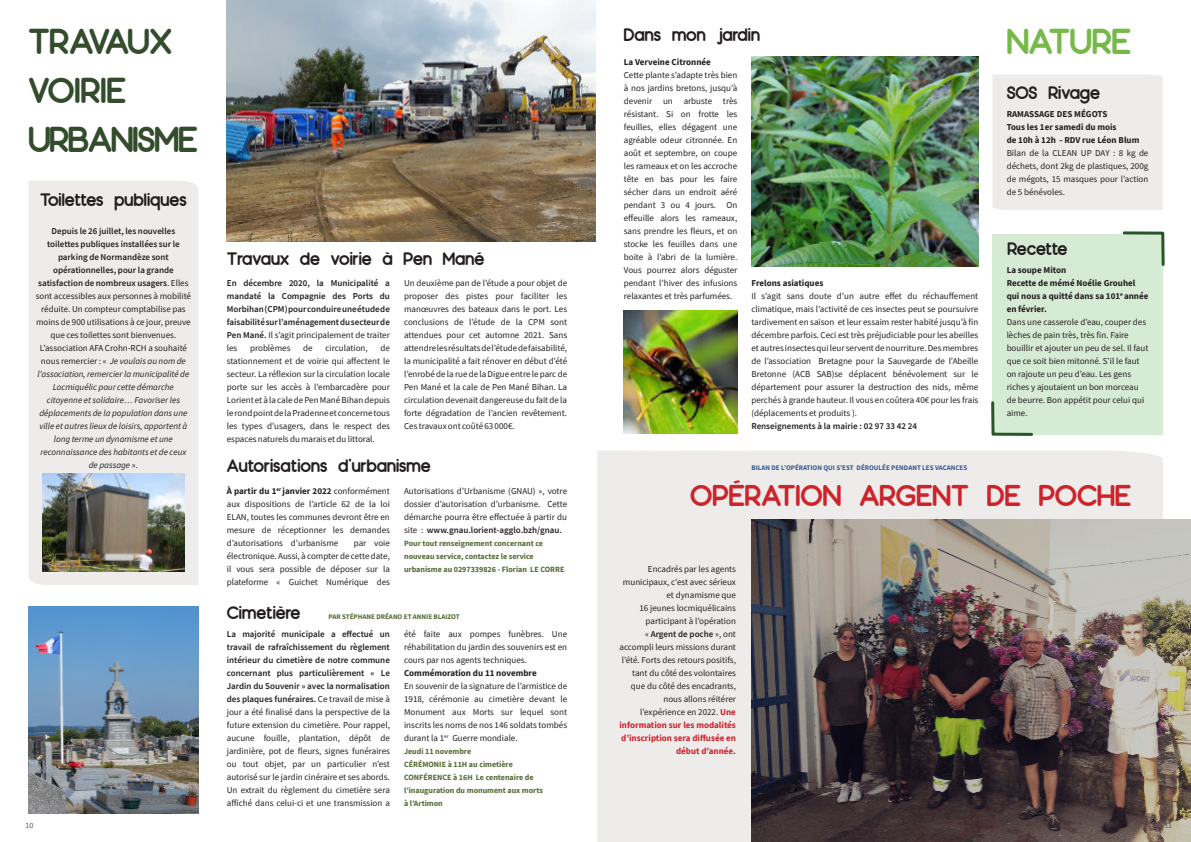
<style>
.page{position:relative;width:1191px;height:842px;background:#fff}
.page>*{position:absolute;margin:0;border:0;box-sizing:border-box;transform-origin:0 0}
.t1{font:700 36px/49px "Moon 2.0";letter-spacing:-.03em;color:#334c2c}
.t2{font:700 36px "Moon 2.0";color:#76b84a}
.t3{font:700 30px "Moon 2.0";color:#cd232a}
.t4{font:700 18px "Moon 2.0";color:#231f20}
.t5{font:700 18px "Moon 2.0";letter-spacing:-.02em;color:#231f20}
.t6{font:9px/13px "Source Sans Pro";color:#231f20;text-align:justify}
.t7{font:italic 9px/13px "Source Sans Pro";color:#231f20;text-align:center}
.t8{font:600 9px/13px "Source Sans Pro";color:#231f20;text-align:justify}
.t9{font:700 9px/13px "Source Sans Pro";color:#231f20}
.t10{font:700 8px/13px "Source Sans Pro";color:#526b34}
.t11{font:8px "Source Sans Pro";color:#5b595b}
.t12{font:700 7px "Source Sans Pro";color:#385a90}
.t13{font:700 7px "Source Sans Pro";color:#526b34}
.s1{font-weight:600;font-style:normal}
.s2{font-style:normal}
.s3{font-weight:400}
.s4{font-weight:700}
.s5{font-weight:600}
.s6{font-weight:700;color:#cd232a}
</style>
<div class="page">
<div style="left:28px;top:181px;width:170px;height:404px;background:#eeeceb"></div>
<img style="left:28px;top:606px;width:170px;height:208px">
<img style="left:43px;top:474px;width:141px;height:98px">
<img style="left:227px;top:0;width:368px;height:241px">
<div style="left:597px;top:451px;width:566px;height:391px;background:#eeeceb"></div>
<div style="left:992px;top:75px;width:170px;height:135px;background:#eeeceb"></div>
<img style="left:751px;top:519px;width:440px;height:323px">
<div style="left:992px;top:234px;width:170px;height:201px;background:#d6ebd3"></div>
<img style="left:751px;top:57px;width:227px;height:209px">
<img style="left:624px;top:310px;width:113px;height:123px">
<svg style="left:1122px;top:231px;width:43px;height:37px"></svg>
<svg style="left:991px;top:401px;width:42px;height:35px"></svg>
<h1 class="t1" style="left:28px;top:18px;width:171px">TRAVAUX<br>VOIRIE<br>URBANISME</h1>
<h3 class="t4" style="left:40px;top:192px;width:148px">Toilettes publiques</h3>
<p class="t7" style="left:36px;top:225px;width:157px"><span class="s1">Depuis le 26 juillet, les nouvelles toilettes publiques installées sur le parking de Normandèze sont opérationnelles, pour la grande satisfaction de nombreux usagers</span><span class="s2">. Elles sont accessibles aux personnes à mobilité réduite. Un compteur comptabilise pas moins de 900 utilisations à ce jour, preuve que ces toilettes sont bienvenues.<br>L’association AFA Crohn-RCH a souhaité nous remercier : «</span> Je voulais au nom de l’association, remercier la municipalité de Locmiquélic pour cette démarche citoyenne et solidaire… Favoriser les déplacements de la population dans une ville et autres lieux de loisirs, apportent à long terme un dynamisme et une reconnaissance des habitants et de ceux de passage <span class="s2">».</span></p>
<p class="t11" style="left:26px;top:822px;width:9px">10</p>
<h3 class="t4" style="left:227px;top:251px;width:259px">Travaux de voirie à Pen Mané</h3>
<p class="t8" style="left:227px;top:277px;width:164px">En décembre 2020, la Municipalité a mandaté la Compagnie des Ports du Morbihan(CPM)pourconduireuneétudede faisabilitésurl’aménagementdusecteurde Pen Mané. <span class="s3">Il s’agit principalement de traiter les</span></p>
<p class="t6" style="left:250px;top:342px;width:42px">problèmes</p>
<p class="t6" style="left:303px;top:342px;width:11px">de</p>
<p class="t6" style="left:325px;top:342px;width:44px">circulation,</p>
<p class="t6" style="left:227px;top:342px;width:164px;text-indent:154px">de stationnement et de voirie qui affectent le secteur. La réflexion sur la circulation locale porte sur les accès à l’embarcadère pour Lorient et à la cale de Pen Mané Bihan depuis lerondpointdelaPradenneetconcernetous les types d’usagers, dans le respect des espaces naturels du marais et du littoral.</p>
<p class="t6" style="left:404px;top:277px;width:164px">Un deuxième pan de l’étude a pour objet de proposer des pistes pour faciliter les manœuvres des bateaux dans le port. Les conclusions de l’étude de la CPM sont attendues pour cet automne 2021. Sans attendrelesrésultatsdel’étudedefaisabilité, la municipalité a fait rénover en début d’été l’enrobé de la rue de la Digue entre le parc de Pen Mané et la cale de Pen Mané Bihan. La circulation devenait dangereuse dufait de la forte dégradation de l’ancien revêtement.<br>Ces travaux ont coûté 63 000€.</p>
<h3 class="t4" style="left:227px;top:457px;width:205px">Autorisations d’urbanisme</h3>
<p class="t6" style="left:227px;top:485px;width:164px"><span class="s4">À partir du 1</span><sup>er</sup> <span class="s4">janvier 2022</span> conformément aux dispositions de l’article 62 de la loi ELAN, toutes les communes devront être en mesure de réceptionner les demandes d’autorisations d’urbanisme</p>
<p class="t6" style="left:227px;top:537px;width:164px;text-indent:127px">par voie électronique. Aussi, à compter de cette date, il vous sera possible de déposer sur la plateforme « Guichet Numérique des</p>
<p class="t6" style="left:404px;top:485px;width:164px">Autorisations d’Urbanisme (GNAU) », votre dossier d’autorisation d’urbanisme. Cette démarche pourra être effectuée à partir du site : <span class="s5">www.gnau.lorient-agglo.bzh/gnau.</span></p>
<p class="t10" style="left:404px;top:538px;width:162px">Pour tout renseignement concernant ce nouveau service, contactez le service urbanisme au 0297339826 - Florian LE CORRE</p>
<h3 class="t4" style="left:227px;top:605px;width:75px">Cimetière</h3>
<p class="t13" style="left:328px;top:613px;width:133px">PAR STÉPHANE DRÉANO ET ANNIE BLAIZOT</p>
<p class="t6" style="left:227px;top:628px;width:164px"><span class="s5">La majorité municipale a effectué un travail de rafraîchissement du règlement intérieur du cimetière de notre commune concernant plus particulièrement « Le Jardin du Souvenir » avec la normalisation des plaques funéraires.</span> Ce travail de mise à jour a été finalisé dans la perspective de la future extension du cimetière. Pour rappel, aucune fouille, plantation, dépôt de jardinière, pot de fleurs, signes funéraires ou tout objet, par un particulier n’est autorisé sur le jardin cinéraire et ses abords.<br>Un extrait du règlement du cimetière sera affiché dans celui-ci et une transmission a</p>
<p class="t6" style="left:404px;top:628px;width:164px">été faite aux pompes funèbres. Une réhabilitation du jardin des souvenirs est en cours par nos agents techniques.</p>
<p class="t9" style="left:404px;top:667px;width:134px">Commémoration du 11 novembre</p>
<p class="t6" style="left:404px;top:680px;width:164px">En souvenir de la signature de l’armistice de 1918, cérémonie au cimetière devant le Monument aux Morts sur lequel sont inscrits les noms de nos 146 soldats tombés durant la 1<sup>er</sup> Guerre mondiale.</p>
<p class="t10" style="left:404px;top:746px;width:140px">Jeudi 11 novembre<br>CÉRÉMONIE à 11H au cimetière<br>CONFÉRENCE à 16H Le centenaire de l’inauguration du monument aux morts à l’Artimon</p>
<h3 class="t4" style="left:624px;top:27px;width:138px">Dans mon jardin</h3>
<h1 class="t2" style="left:1006px;top:25px;width:126px">NATURE</h1>
<p class="t9" style="left:624px;top:56px;width:89px">La Verveine Citronnée</p>
<p class="t6" style="left:624px;top:69px;width:115px">Cette plante s’adapte très bien à nos jardins bretons, jusqu’à devenir un arbuste très résistant. Si on frotte les feuilles, elles dégagent une agréable odeur citronnée. En août et septembre, on coupe les rameaux et on les accroche tête en bas pour les faire sécher dans un endroit aéré pendant 3 ou 4 jours. On effeuille alors les rameaux, sans prendre les fleurs, et on stocke les feuilles dans une boite à l’abri de la lumière.<br>Vous pourrez alors déguster pendant l’hiver des infusions relaxantes et très parfumées.</p>
<p class="t9" style="left:751px;top:277px;width:73px">Frelons asiatiques</p>
<p class="t6" style="left:751px;top:290px;width:228px">Il s’agit sans doute d’un autre effet du réchauffement climatique, mais l’activité de ces insectes peut se poursuivre tardivement en saison et leur essaim rester habité jusqu’à fin décembre parfois. Ceci est très préjudiciable pour les abeilles et autres insectes quileur servent de nourriture. Desmembres de l’association Bretagne pour la Sauvegarde de l’Abeille Bretonne (ACB SAB)se déplacent bénévolement sur le département pour assurer la destruction des nids, même perchés à grande hauteur. Il vous en coûtera 40€ pour les frais (déplacements et produits ).</p>
<p class="t8" style="left:751px;top:420px;width:167px">Renseignements à la mairie : 02 97 33 42 24</p>
<p class="t12" style="left:751px;top:464px;width:217px">BILAN DE L’OPÉRATION QUI S’EST DÉROULÉE PENDANT LES VACANCES</p>
<h3 class="t4" style="left:1006px;top:85px;width:95px">SOS Rivage</h3>
<p class="t9" style="left:1006px;top:108px;width:134px">RAMASSAGE DES MÉGOTS<br>Tous les 1er samedi du mois<br>de 10h à 12h - RDV rue Léon Blum</p>
<p class="t6" style="left:1006px;top:147px;width:143px">Bilan de la CLEAN UP DAY : 8 kg de déchets, dont 2kg de plastiques, 200g de mégots, 15 masques pour l’action de 5 bénévoles.</p>
<h3 class="t5" style="left:1007px;top:241px;width:61px">Recette</h3>
<p class="t9" style="left:1006px;top:264px;width:143px">La soupe Miton<br>Recette de mémé Noélie Grouhel qui nous a quitté dans sa 101<sup>e</sup> année en février.</p>
<p class="t6" style="left:1006px;top:316px;width:143px;text-align:left">Dans une casserole d’eau, couper des lèches de pain très, très fin. Faire bouillir et ajouter un peu de sel. Il faut que ce soit bien mitonné. S’il le faut on rajoute un peu d’eau. Les gens riches y ajoutaient un bon morceau de beurre. Bon appétit pour celui qui aime.</p>
<h2 class="t3" style="left:690px;top:482px;width:443px">OPÉRATION ARGENT DE POCHE</h2>
<p class="t6" style="left:619px;top:563px;width:118px;text-align:right">Encadrés par les agents municipaux, c’est avec sérieux et dynamisme que<br>16 jeunes locmiquélicains participant à l’opération<br>« <span class="s5">Argent de poche</span> », ont accompli leurs missions durant l’été. Forts des retours positifs, tant du côté des volontaires que du côté des encadrants, nous allons réitérer l’expérience en 2022. <span class="s6">Une information sur les modalités d’inscription sera diffusée en début d’année.</span></p>
<p class="t11" style="left:1164px;top:822px;width:9px">11</p>
</div>
